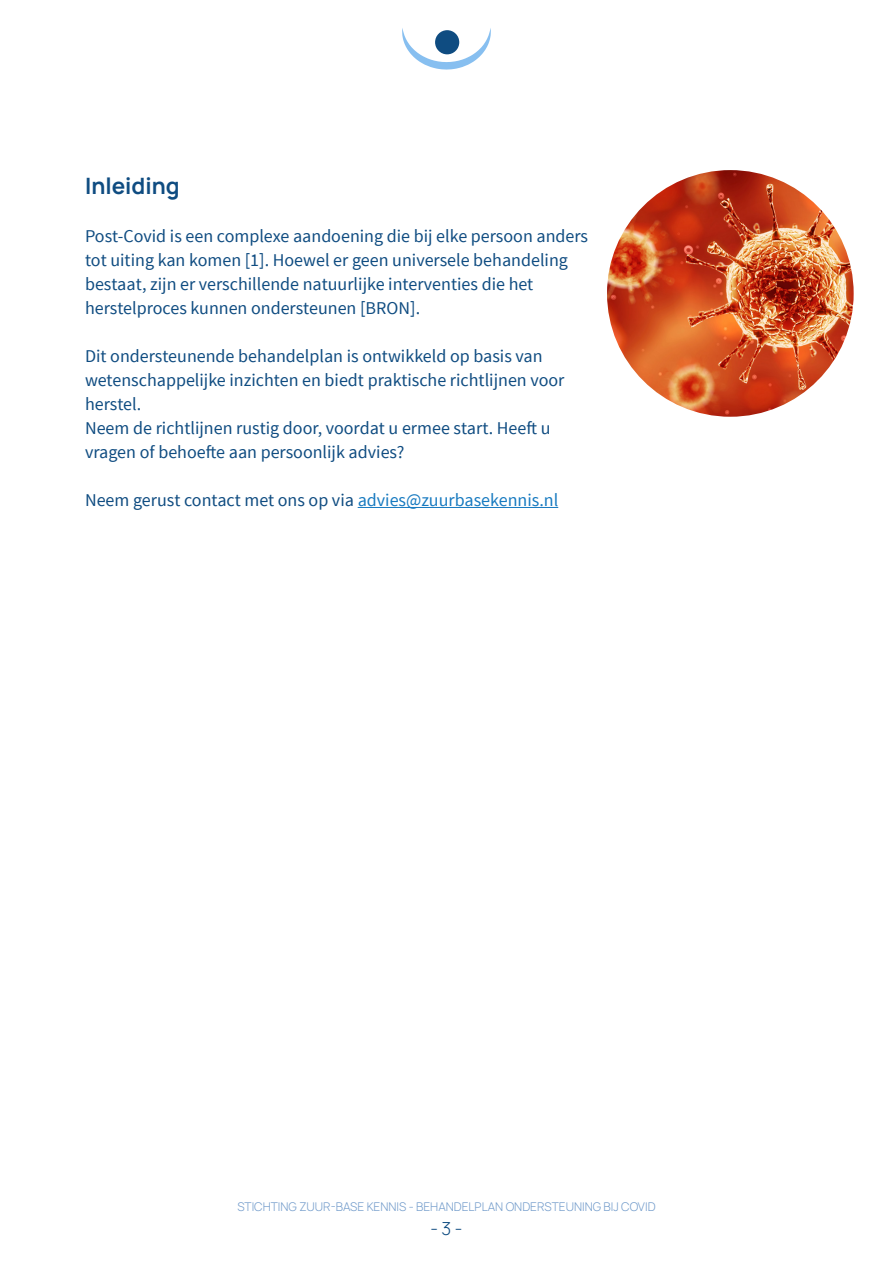
<style>
.page{position:relative;width:893px;height:1263px;background:#fff}
.page>*{position:absolute;margin:0;border:0;box-sizing:border-box;transform-origin:0 0}
.t1{font:700 22.5px "Hauora";color:#0f4c81}
.t2{font:18px/24px "Source Sans Pro";color:#0f4c81}
.t3{font:300 18px "Hauora";color:#0f4c81}
.t4{font:300 12px "Hauora";color:#709aca}
.s1{color:#177ac0}
</style>
<div class="page">
<hr style="left:358px;top:507px;width:200px;height:1px;background:#177ac0">
<svg style="left:402px;top:28px;width:89px;height:42px"></svg>
<img style="left:607px;top:170px;width:247px;height:247px;border-radius:123px">
<p class="t1" style="left:85px;top:167px;width:96px">Inleiding</p>
<p class="t2" style="left:85px;top:224px;width:505px">Post-Covid is een complexe aandoening die bij elke persoon anders tot uiting kan komen [1]. Hoewel er geen universele behandeling bestaat, zijn er verschillende natuurlijke interventies die het herstelproces kunnen ondersteunen [BRON].</p>
<p class="t2" style="left:85px;top:344px;width:481px">Dit ondersteunende behandelplan is ontwikkeld op basis van wetenschappelijke inzichten en biedt praktische richtlijnen voor herstel.</p>
<p class="t2" style="left:85px;top:416px;width:467px">Neem de richtlijnen rustig door, voordat u ermee start. Heeft u vragen of behoefte aan persoonlijk advies?</p>
<p class="t2" style="left:85px;top:488px;width:475px">Neem gerust contact met ons op via <span class="s1">advies@zuurbasekennis.nl</span></p>
<p class="t4" style="left:237px;top:1198px;width:420px">STICHTING ZUUR-BASE KENNIS - BEHANDELPLAN ONDERSTEUNING BIJ COVID</p>
<p class="t3" style="left:430px;top:1215px;width:34px">- 3 -</p>
</div>
